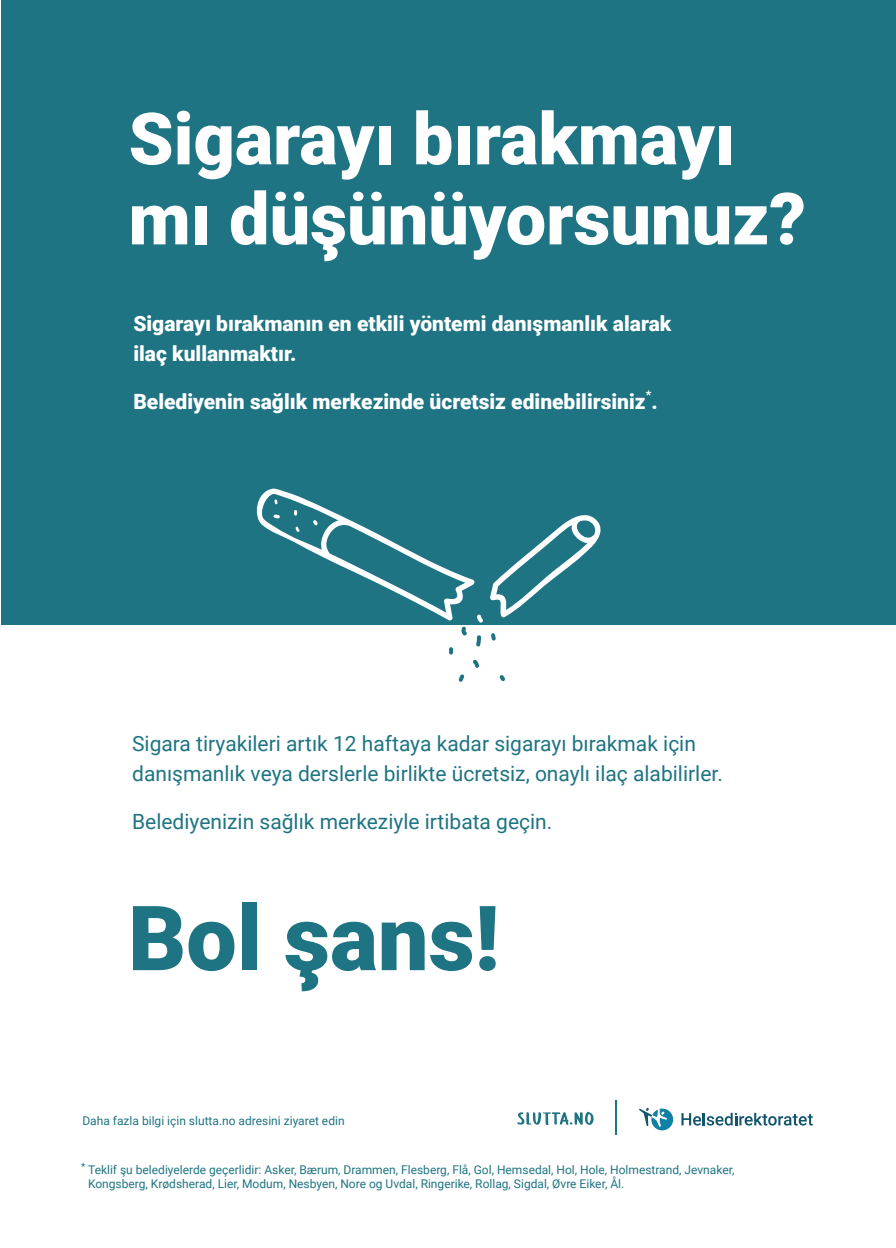
<style>
.page{position:relative;width:896px;height:1248px;background:#fff}
.page>*{position:absolute;margin:0;border:0;box-sizing:border-box;transform-origin:0 0}
.t1{font:900 90px "Roboto";color:#1e7482}
.t2{font:900 72px/80px "Roboto";color:#fff}
.t3{font:21px/30px "Roboto";color:#1e7482}
.t4{font:900 21px/30px "Roboto";color:#fff}
.t5{font:12px/14.4px "Roboto";color:#1e7482}
.t6{font:900 12px "Roboto";color:#fff}
</style>
<div class="page">
<div style="left:1px;top:0;width:894px;height:624px;background:#1e7482"></div>
<svg style="left:490px;top:515px;width:111px;height:103px"></svg>
<svg style="left:491px;top:633px;width:5px;height:7px"></svg>
<svg style="left:458px;top:674px;width:6px;height:8px"></svg>
<svg style="left:499px;top:675px;width:6px;height:6px"></svg>
<svg style="left:253px;top:488px;width:231px;height:179px"></svg>
<hr style="left:615px;top:1100px;width:1px;height:34px;background:#1e7482">
<svg style="left:639px;top:1107px;width:34px;height:23px"></svg>
<svg style="left:681px;top:1112px;width:132px;height:13px"></svg>
<svg style="left:517px;top:1111px;width:76px;height:13px"></svg>
<h2 class="t2" style="left:129px;top:96px;width:679px">Sigarayı bırakmayı mı düşünüyorsunuz?</h2>
<h3 class="t4" style="left:133px;top:307px;width:539px">Sigarayı bırakmanın en etkili yöntemi danışmanlık alarak ilaç kullanmaktır.</h3>
<h3 class="t4" style="left:133px;top:385px;width:526px">Belediyenin sağlık merkezinde ücretsiz edinebilirsiniz .</h3>
<p class="t6" style="left:646px;top:386px;width:7px">*</p>
<h3 class="t3" style="left:132px;top:727px;width:592px">Sigara tiryakileri artık 12 haftaya kadar sigarayı bırakmak için danışmanlık veya derslerle birlikte ücretsiz, onaylı ilaç alabilirler.</h3>
<h3 class="t3" style="left:132px;top:805px;width:422px">Belediyenizin sağlık merkeziyle irtibata geçin.</h3>
<h1 class="t1" style="left:128px;top:875px;width:373px">Bol şans!</h1>
<p class="t5" style="left:82px;top:1113px;width:264px">Daha fazla bilgi için slutta.no adresini ziyaret edin</p>
<p class="t5" style="left:88px;top:1161px;width:648px;text-indent:-7px"><sup>*</sup> Teklif şu belediyelerde geçerlidir: Asker, Bærum, Drammen, Flesberg, Flå, Gol, Hemsedal, Hol, Hole, Holmestrand, Jevnaker,<br>Kongsberg, Krødsherad, Lier, Modum, Nesbyen, Nore og Uvdal, Ringerike, Rollag, Sigdal, Øvre Eiker, Ål.</p>
</div>
